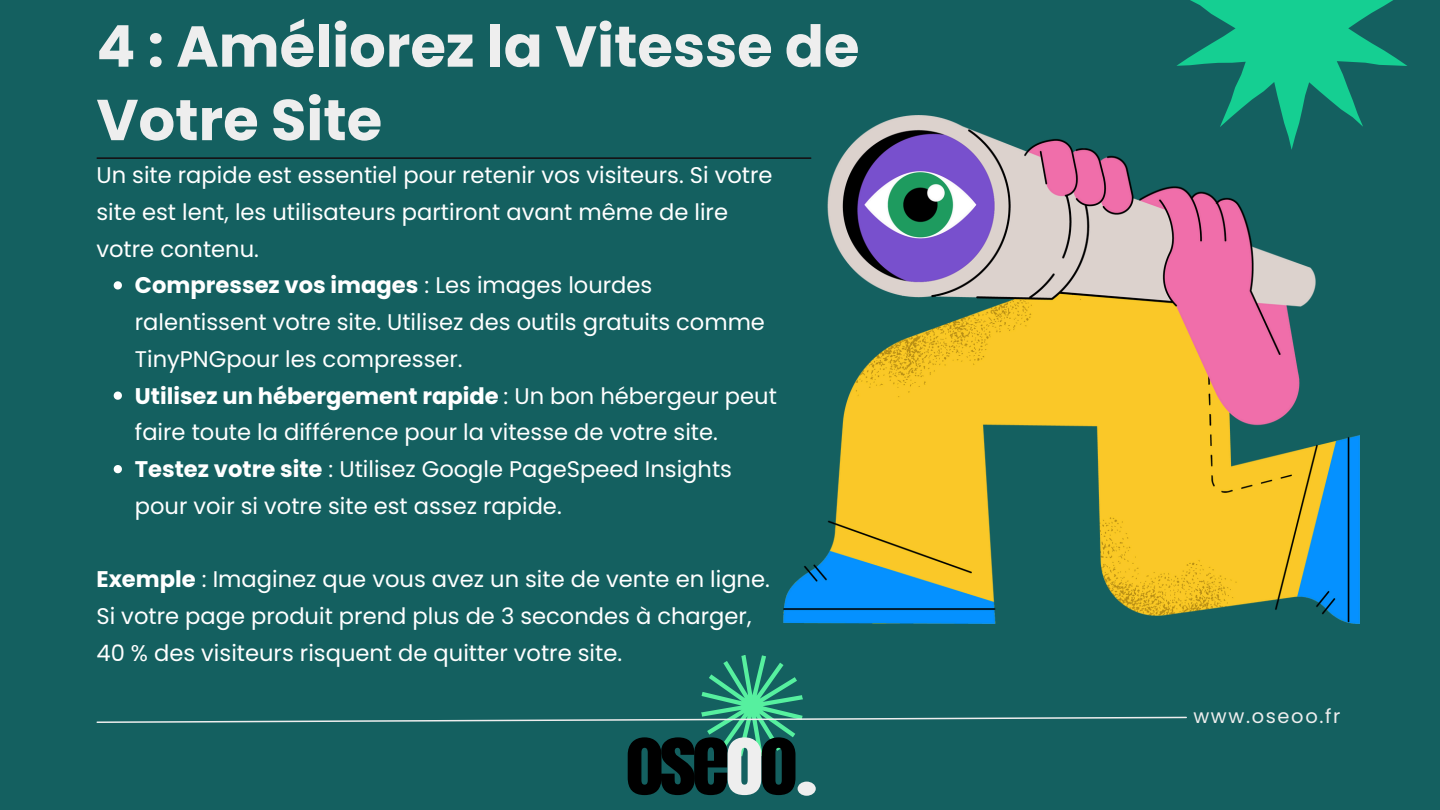
<style>
.page{position:relative;width:1440px;height:810px;background:#146060}
.page>*{position:absolute;margin:0;border:0;box-sizing:border-box;transform-origin:0 0}
.t1{font:77.2px "Anton";letter-spacing:-.055em;color:#000}
.t2{font:700 57.6px/73.5px "Poppins";color:#eee}
.t3{font:22.6px/36.8px "Poppins";color:#fff}
.t4{font:19.4px "Poppins";letter-spacing:.085em;color:#eee}
.s1{font-weight:700}
.s2{color:#eee}
</style>
<div class="page">
<hr style="left:97px;top:157px;width:714px;height:2px;background:#140c0f">
<img style="left:783px;top:115px;width:576px;height:508px">
<svg style="left:114px;top:281px;width:8px;height:9px"></svg>
<svg style="left:114px;top:392px;width:8px;height:8px"></svg>
<svg style="left:114px;top:465px;width:8px;height:8px"></svg>
<svg style="left:1176px;top:0;width:231px;height:150px"></svg>
<svg style="left:96px;top:655px;width:1091px;height:102px"></svg>
<div style="left:798px;top:782px;width:18px;height:14px;background:#eee;border-radius:50%"></div>
<p class="t2" style="left:96px;top:10px;width:765px">4 : Améliorez la Vitesse de<br>Votre Site</p>
<p class="t3" style="left:96px;top:157px;width:678px">Un site rapide est essentiel pour retenir vos visiteurs. Si votre site est lent, les utilisateurs partiront avant même de lire votre contenu.</p>
<p class="t3" style="left:135px;top:267px;width:632px"><span class="s1">Compressez vos images</span> : Les images lourdes ralentissent votre site. Utilisez des outils gratuits comme<br>TinyPNGpour les compresser.</p>
<h3 class="t3" style="left:135px;top:377px;width:644px"><span class="s1">Utilisez un hébergement rapide</span> : Un bon hébergeur peut faire toute la différence pour la vitesse de votre site.</h3>
<p class="t3" style="left:135px;top:451px;width:599px"><span class="s1">Testez votre site</span> : Utilisez Google PageSpeed Insights pour voir si votre site est assez rapide.</p>
<p class="t3" style="left:96px;top:561px;width:675px"><span class="s1">Exemple</span> : Imaginez que vous avez un site de vente en ligne.<br>Si votre page produit prend plus de 3 secondes à charger,<br>40 % des visiteurs risquent de quitter votre site.</p>
<p class="t1" style="left:625px;top:707px;width:174px">OSE<span class="s2">O</span>O</p>
<h3 class="t4" style="left:1193px;top:703px;width:149px">www.oseoo.fr</h3>
</div>
